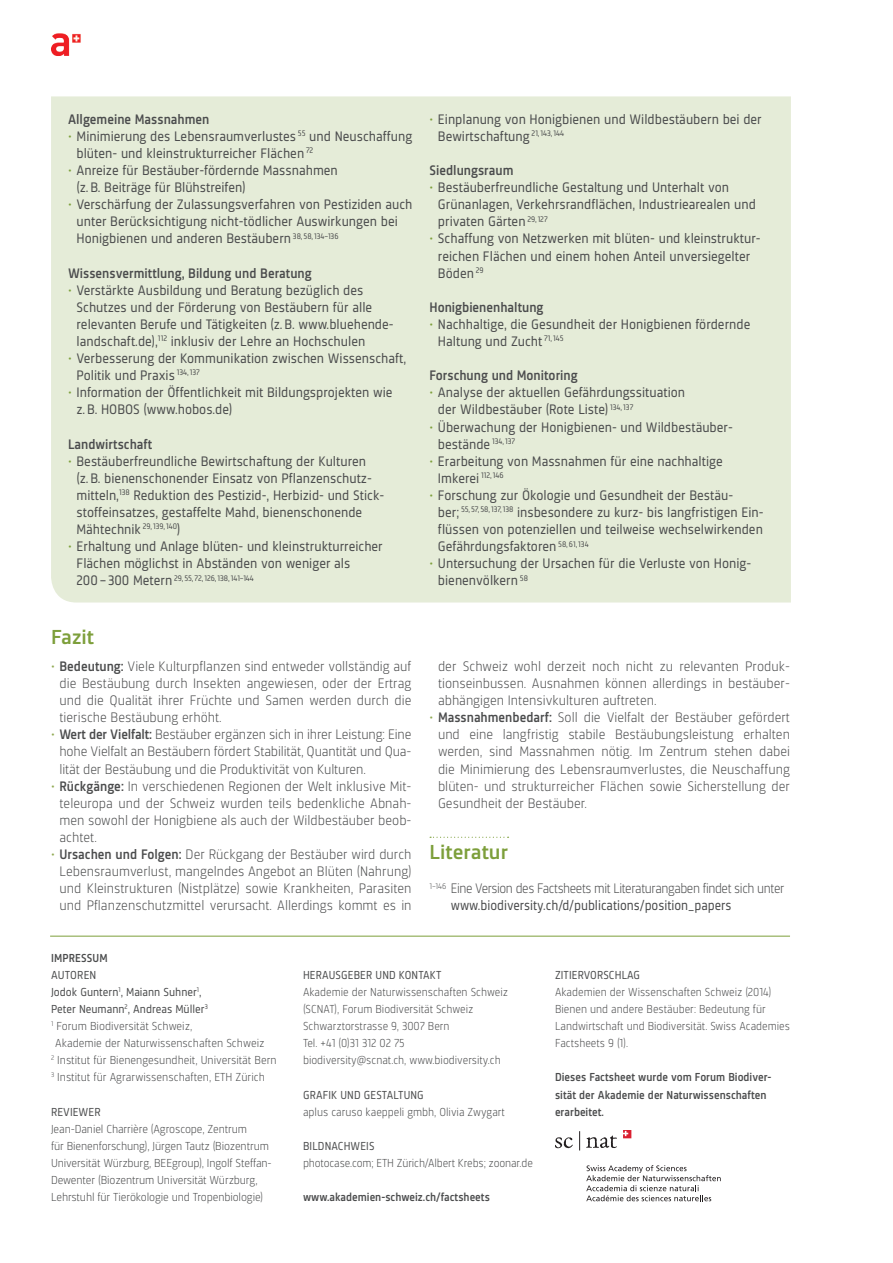
<style>
.page{position:relative;width:893px;height:1263px;background:#fff}
.page>*{position:absolute;margin:0;border:0;box-sizing:border-box;transform-origin:0 0}
.t1{font:500 21px "Sinews Sans Pro";color:#7d9f3b;scale:1.1 1}
.t2{font:14.25px/17.1px "Sinews Sans Pro";color:#4b4c4d}
.t3{font:300 14.25px/17.1px "Sinews Sans Pro";color:#4b4c4d;text-align:justify}
.t4{font:500 14.25px "Sinews Sans Pro";color:#4b4c4d}
.t5{font:300 14.25px/17.1px "Sinews Sans Pro";letter-spacing:-.03em;color:#4b4c4d;scale:.96 1}
.t6{font:300 12px/17.1px "Sinews Sans Pro";color:#4b4c4d}
.t7{font:12px "Sinews Sans Pro";color:#4b4c4d}
.t8{font:500 12px/17.1px "Sinews Sans Pro";color:#4b4c4d}
.t9{font:8.25px "Sinews Sans Pro";color:#4b4c4d}
.s1{color:#7d9f3b}
.s2{font-size:14.25px}
.s3{font-weight:400;color:#8fa951}
.s4{font-weight:500}
.s5{font-weight:400}
</style>
<div class="page">
<hr style="left:50px;top:936px;width:740px;height:1px;background:#7d9f3b">
<img style="left:51px;top:33px;width:30px;height:23px">
<div style="left:51px;top:96px;width:740px;height:506px;background:#e5ecd8"></div>
<svg style="left:430px;top:837px;width:79px;height:1px"></svg>
<svg style="left:555px;top:1137px;width:18px;height:11px"></svg>
<svg style="left:586px;top:1135px;width:31px;height:13px"></svg>
<svg style="left:579px;top:1131px;width:1px;height:19px"></svg>
<svg style="left:586px;top:1165px;width:135px;height:36px"></svg>
<svg style="left:623px;top:1130px;width:8px;height:8px"></svg>
<p class="t4" style="left:68px;top:111px;width:143px">Allgemeine Massnahmen</p>
<p class="t2" style="left:77px;top:128px;width:337px;text-indent:-9px"><span class="s1">•</span> Minimierung des Lebensraumverlustes <sup>55</sup> und Neuschaffung blüten- und kleinstrukturreicher Flächen <sup>72</sup></p>
<p class="t2" style="left:77px;top:162px;width:263px;text-indent:-9px"><span class="s1">•</span> Anreize für Bestäuber-fördernde Massnahmen (z.B. Beiträge für Blühstreifen)</p>
<p class="t2" style="left:77px;top:196px;width:337px;text-indent:-9px"><span class="s1">•</span> Verschärfung der Zulassungsverfahren von Pestiziden auch unter Berücksichtigung nicht-tödlicher Auswirkungen bei<br>Honigbienen und anderen Bestäubern <sup>38,</sup> <sup>58,134–136</sup></p>
<p class="t4" style="left:68px;top:265px;width:245px">Wissensvermittlung, Bildung und Beratung</p>
<p class="t2" style="left:77px;top:281px;width:319px;text-indent:-9px"><span class="s1">•</span> Verstärkte Ausbildung und Beratung bezüglich des Schutzes und der Förderung von Bestäubern für alle relevanten Berufe und Tätigkeiten (z.B. www.bluehende&shy;landschaft.de),<sup>112</sup> inklusiv der Lehre an Hochschulen</p>
<p class="t2" style="left:77px;top:350px;width:331px;text-indent:-9px"><span class="s1">•</span> Verbesserung der Kommunikation zwischen Wissenschaft,<br>Politik und Praxis <sup>134,137</sup></p>
<p class="t2" style="left:77px;top:384px;width:318px;text-indent:-9px"><span class="s1">•</span> Information der Öffentlichkeit mit Bildungsprojekten wie z.B. HOBOS (www.hobos.de)</p>
<p class="t4" style="left:68px;top:436px;width:86px">Landwirtschaft</p>
<p class="t2" style="left:77px;top:452px;width:308px;text-indent:-8px"><span class="s1">•</span> Bestäuberfreundliche Bewirtschaftung der Kulturen (z.B. bienenschonender Einsatz von Pflanzenschutz&shy;mitteln,<sup>138</sup> Reduktion des Pestizid-, Herbizid- und Stick&shy;stoffeinsatzes, gestaffelte Mahd, bienenschonende Mähtechnik <sup>29,139,140</sup>)</p>
<p class="t2" style="left:77px;top:538px;width:308px;text-indent:-9px"><span class="s1">•</span> Erhaltung und Anlage blüten- und kleinstrukturreicher<br>Flächen möglichst in Abständen von weniger als</p>
<p class="t9" style="left:77px;top:573px;width:179px"><span class="s2">200– 300 Metern</span> 29, 55, 72,126,138,141–144</p>
<h1 class="t1" style="left:51px;top:625px;width:41px">Fazit</h1>
<p class="t3" style="left:60px;top:658px;width:353px;text-indent:-9px"><span class="s3">•</span> <span class="s4">Bedeutung:</span> Viele Kulturpflanzen sind entweder vollständig auf die Bestäubung durch Insekten angewiesen, oder der Ertrag und die Qualität ihrer Früchte und Samen werden durch die tierische Bestäubung erhöht.</p>
<p class="t3" style="left:60px;top:726px;width:354px;text-indent:-9px"><span class="s3">•</span> <span class="s4">Wert der Vielfalt:</span> Bestäuber ergänzen sich in ihrer Leistung: Eine hohe Vielfalt an Bestäubern fördert Stabilität, Quantität und Qua&shy;lität der Bestäubung und die Produktivität von Kulturen.</p>
<p class="t3" style="left:60px;top:777px;width:353px;text-indent:-9px"><span class="s3">•</span> <span class="s4">Rückgänge:</span> In verschiedenen Regionen der Welt inklusive Mit&shy;teleuropa und der Schweiz wurden teils bedenkliche Abnah&shy;men sowohl der Honigbiene als auch der Wildbestäuber beob&shy;achtet.</p>
<p class="t3" style="left:51px;top:846px;width:362px;text-align:center"><span class="s3">•</span> <span class="s4">Ursachen und Folgen:</span> Der Rückgang der Bestäuber wird durch Lebensraumverlust, mangelndes Angebot an Blüten (Nahrung) und Kleinstrukturen (Nistplätze) sowie Krankheiten, Parasiten und Pflanzenschutzmittel verursacht. Allerdings kommt es in</p>
<p class="t2" style="left:438px;top:110px;width:325px;text-indent:-9px"><span class="s1">•</span> Einplanung von Honigbienen und Wildbestäubern bei der<br>Bewirtschaftung <sup>21,143,144</sup></p>
<p class="t4" style="left:429px;top:162px;width:86px">Siedlungsraum</p>
<p class="t2" style="left:438px;top:179px;width:319px;text-indent:-9px"><span class="s1">•</span> Bestäuberfreundliche Gestaltung und Unterhalt von<br>Grünanlagen, Verkehrsrandflächen, Industriearealen und privaten Gärten <sup>29,127</sup></p>
<p class="t2" style="left:438px;top:230px;width:324px;text-indent:-9px"><span class="s1">•</span> Schaffung von Netzwerken mit blüten- und kleinstruktur&shy;reichen Flächen und einem hohen Anteil unversiegelter<br>Böden <sup>29</sup></p>
<p class="t4" style="left:429px;top:299px;width:116px">Honigbienenhaltung</p>
<p class="t2" style="left:438px;top:316px;width:314px;text-indent:-9px"><span class="s1">•</span> Nachhaltige, die Gesundheit der Honigbienen fördernde<br>Haltung und Zucht <sup>71,145</sup></p>
<p class="t4" style="left:429px;top:368px;width:150px">Forschung und Monitoring</p>
<p class="t2" style="left:438px;top:384px;width:249px;text-indent:-9px"><span class="s1">•</span> Analyse der aktuellen Gefährdungssituation der Wildbestäuber (Rote Liste) <sup>134,137</sup></p>
<p class="t2" style="left:438px;top:418px;width:295px;text-indent:-9px"><span class="s1">•</span> Überwachung der Honigbienen- und Wildbestäuber&shy;bestände <sup>134,137</sup></p>
<p class="t2" style="left:438px;top:452px;width:286px;text-indent:-9px"><span class="s1">•</span> Erarbeitung von Massnahmen für eine nachhaltige<br>Imkerei <sup>112,146</sup></p>
<p class="t2" style="left:438px;top:487px;width:326px;text-indent:-9px"><span class="s1">•</span> Forschung zur Ökologie und Gesundheit der Bestäu-<br>ber; <sup>55,</sup> <sup>57,</sup> <sup>58,137,138</sup> insbesondere zu kurz- bis langfristigen Ein&shy;flüssen von potenziellen und teilweise wechselwirkenden Gefährdungsfaktoren <sup>58,</sup> <sup>61,134</sup></p>
<p class="t2" style="left:438px;top:555px;width:313px;text-indent:-9px"><span class="s1">•</span> Untersuchung der Ursachen für die Verluste von Honig&shy;bienenvölkern <sup>58</sup></p>
<p class="t3" style="left:438px;top:658px;width:353px">der Schweiz wohl derzeit noch nicht zu relevanten Produk&shy;tionseinbussen. Ausnahmen können allerdings in bestäuber&shy;abhängigen Intensivkulturen auftreten.</p>
<p class="t3" style="left:438px;top:709px;width:353px;text-indent:-9px"><span class="s3">•</span> <span class="s4">Massnahmenbedarf:</span> Soll die Vielfalt der Bestäuber gefördert und eine langfristig stabile Bestäubungsleistung erhalten werden, sind Massnahmen nötig. Im Zentrum stehen dabei die Minimierung des Lebensraumverlustes, die Neuschaffung blüten- und strukturreicher Flächen sowie Sicherstellung der Gesundheit der Bestäuber.</p>
<h1 class="t1" style="left:429px;top:840px;width:73px">Literatur</h1>
<p class="t5" style="left:451px;top:880px;width:349px;text-indent:-21px"><sup>1–146</sup> Eine Version des Factsheets mit Literaturangaben findet sich unter <span class="s5">www.biodiversity.ch/d/publications/position_papers</span></p>
<p class="t8" style="left:51px;top:949px;width:11px">Impressum</p>
<p class="t7" style="left:51px;top:968px;width:40px">Autoren</p>
<p class="t7" style="left:51px;top:985px;width:152px">Jodok Guntern<sup>1</sup>, Maiann Suhner<sup>1</sup>,</p>
<p class="t7" style="left:51px;top:1002px;width:158px">Peter Neumann<sup>2</sup>, Andreas Müller<sup>3</sup></p>
<p class="t6" style="left:51px;top:1017px;width:143px"><sup>1</sup> Forum Biodiversität Schweiz,</p>
<p class="t6" style="left:55px;top:1035px;width:211px">Akademie der Naturwissenschaften Schweiz</p>
<p class="t6" style="left:51px;top:1052px;width:227px"><sup>2</sup> Institut für Bienengesundheit, Universität Bern</p>
<p class="t6" style="left:51px;top:1069px;width:215px"><sup>3</sup> Institut für Agrarwissenschaften, ETH Zürich</p>
<p class="t7" style="left:51px;top:1105px;width:7px">Reviewe</p>
<p class="t7" style="left:94px;top:1105px;width:8px">r</p>
<p class="t6" style="left:51px;top:1120px;width:222px">Jean-Daniel Charrière (Agroscope, Zentrum<br>für Bienenforschung), Jürgen Tautz (Biozentrum Universität Würzburg, BEEgroup), Ingolf Steffan-Dewenter (Biozentrum Universität Würzburg, Lehrstuhl für Tierökologie und Tropenbiologie)</p>
<p class="t7" style="left:303px;top:968px;width:27px">Herausgebe</p>
<p class="t7" style="left:366px;top:968px;width:17px">r und</p>
<p class="t7" style="left:399px;top:968px;width:7px">kontakt</p>
<p class="t6" style="left:303px;top:983px;width:206px">Akademie der Naturwissenschaften Schweiz (SCNAT), Forum Biodiversität Schweiz Schwarztorstrasse 9, 3007 Bern<br>Tel. +41 (0)31 312 02 75 biodiversity@scnat.ch, www.biodiversity.ch</p>
<p class="t7" style="left:303px;top:1088px;width:20px">grafik</p>
<p class="t7" style="left:340px;top:1088px;width:8px">und</p>
<p class="t7" style="left:364px;top:1088px;width:7px">gestaltung</p>
<p class="t6" style="left:303px;top:1103px;width:203px">aplus caruso kaeppeli gmbh, Olivia Zwygart</p>
<p class="t7" style="left:303px;top:1139px;width:13px">Bildna</p>
<p class="t7" style="left:338px;top:1139px;width:13px">chweis</p>
<p class="t6" style="left:303px;top:1154px;width:231px">photocase.com; ETH Zürich/Albert Krebs; zoonar.de</p>
<p class="t8" style="left:303px;top:1188px;width:188px">www.akademien-schweiz.ch/factsheets</p>
<p class="t7" style="left:555px;top:968px;width:6px">zitie</p>
<p class="t7" style="left:578px;top:968px;width:44px">rvo rschlag</p>
<p class="t6" style="left:555px;top:983px;width:236px">Akademien der Wissenschaften Schweiz (2014)<br>Bienen und andere Bestäuber: Bedeutung für Landwirtschaft und Biodiversität. Swiss Academies Factsheets 9 (1).</p>
<p class="t8" style="left:555px;top:1069px;width:218px">Dieses Factsheet wurde vom Forum Biodiver&shy;sität der Akademie der Naturwissenschaften erarbeitet.</p>
</div>
